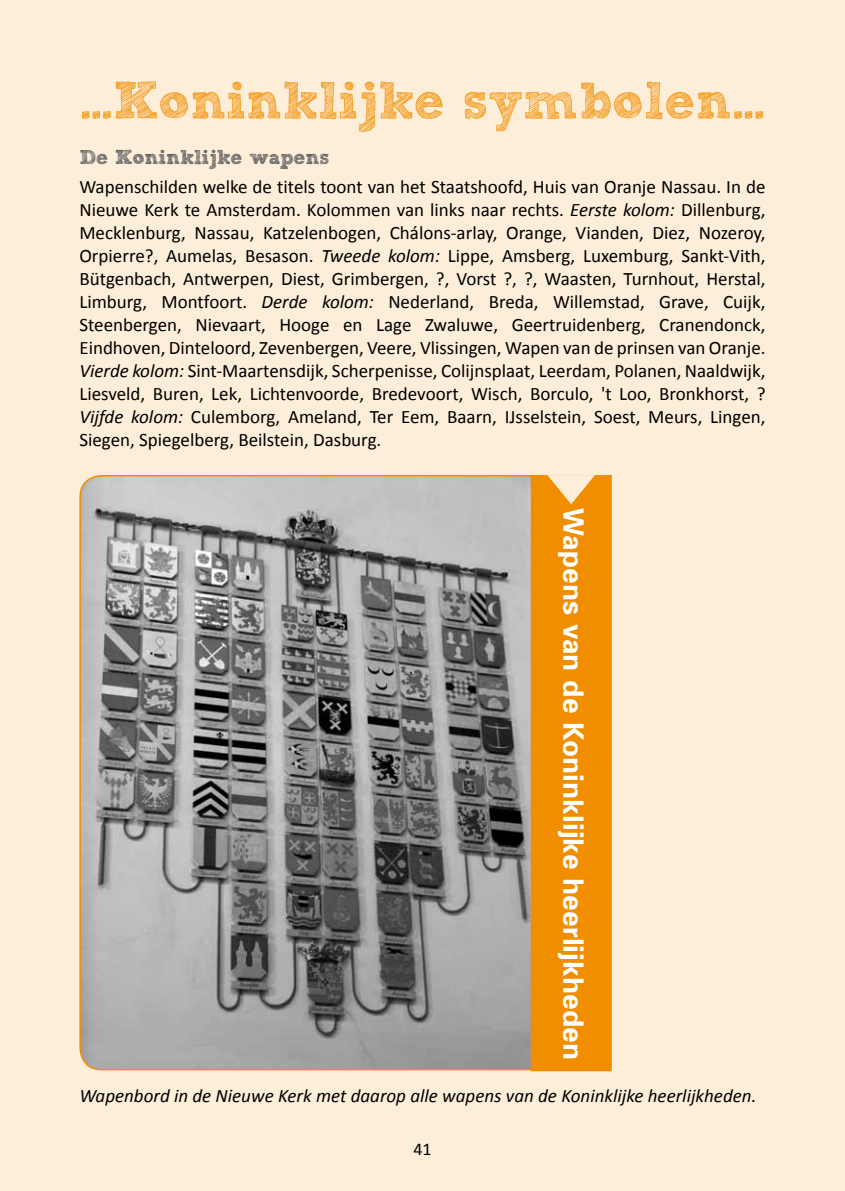
<style>
.page{position:relative;width:845px;height:1191px;background:#fdeed9}
.page>*{position:absolute;margin:0;border:0;box-sizing:border-box;transform-origin:0 0}
.t1{font:52px "Sketch Rockwell";color:#f4a533}
.t2{font:700 28px "Univers";letter-spacing:.005em;color:#fff}
.t3{font:20px "Sketch Rockwell";color:#58585a}
.t4{font:19px/23px "Calibri";color:#000;text-align:justify}
.t5{font:italic 19px "Calibri";color:#000}
.t6{font:18px "Calibri";color:#000}
.s1{font-style:italic}
</style>
<div class="page">
<img style="left:82px;top:478px;width:449px;height:591px">
<div style="left:531px;top:475px;width:81px;height:596px;background:#f18e00;border:2px solid #f18e00"></div>
<svg style="left:547px;top:475px;width:48px;height:29px"></svg>
<h1 class="t1" style="left:79px;top:72px;width:687px">…Koninklijke symbolen…</h1>
<p class="t3" style="left:79px;top:147px;width:251px">De Koninklijke wapens</p>
<p class="t4" style="left:79px;top:175px;width:687px">Wapenschilden welke de titels toont van het Staatshoofd, Huis van Oranje Nassau. In de Nieuwe Kerk te Amsterdam. Kolommen van links naar rechts. <span class="s1">Eerste kolom:</span> Dillenburg, Mecklenburg, Nassau, Katzelenbogen, Chálons-arlay, Orange, Vianden, Diez, Nozeroy, Orpierre?, Aumelas, Besason. <span class="s1">Tweede kolom:</span> Lippe, Amsberg, Luxemburg, Sankt-Vith, Bütgenbach, Antwerpen, Diest, Grimbergen, ?, Vorst ?, ?, Waasten, Turnhout, Herstal, Limburg, Montfoort. <span class="s1">Derde kolom:</span> Nederland, Breda, Willemstad, Grave, Cuijk, Steenbergen, Nievaart, Hooge en Lage Zwaluwe, Geertruidenberg, Cranendonck, Eindhoven, Dinteloord, Zevenbergen, Veere, Vlissingen, Wapen van de prinsen van Oranje.<br><span class="s1">Vierde kolom:</span> Sint-Maartensdijk, Scherpenisse, Colijnsplaat, Leerdam, Polanen, Naaldwijk, Liesveld, Buren, Lek, Lichtenvoorde, Bredevoort, Wisch, Borculo, 't Loo, Bronkhorst, ?<br><span class="s1">Vijfde kolom:</span> Culemborg, Ameland, Ter Eem, Baarn, IJsselstein, Soest, Meurs, Lingen, Siegen, Spiegelberg, Beilstein, Dasburg.</p>
<h2 class="t2" style="left:591px;top:507px;width:554px;rotate:90deg">Wapens van de Koninklijke heerlijkheden</h2>
<p class="t5" style="left:79px;top:1082px;width:678px">Wapenbord in de Nieuwe Kerk met daarop alle wapens van de Koninklijke heerlijkheden.</p>
<p class="t6" style="left:413px;top:1137px;width:20px">41</p>
</div>
